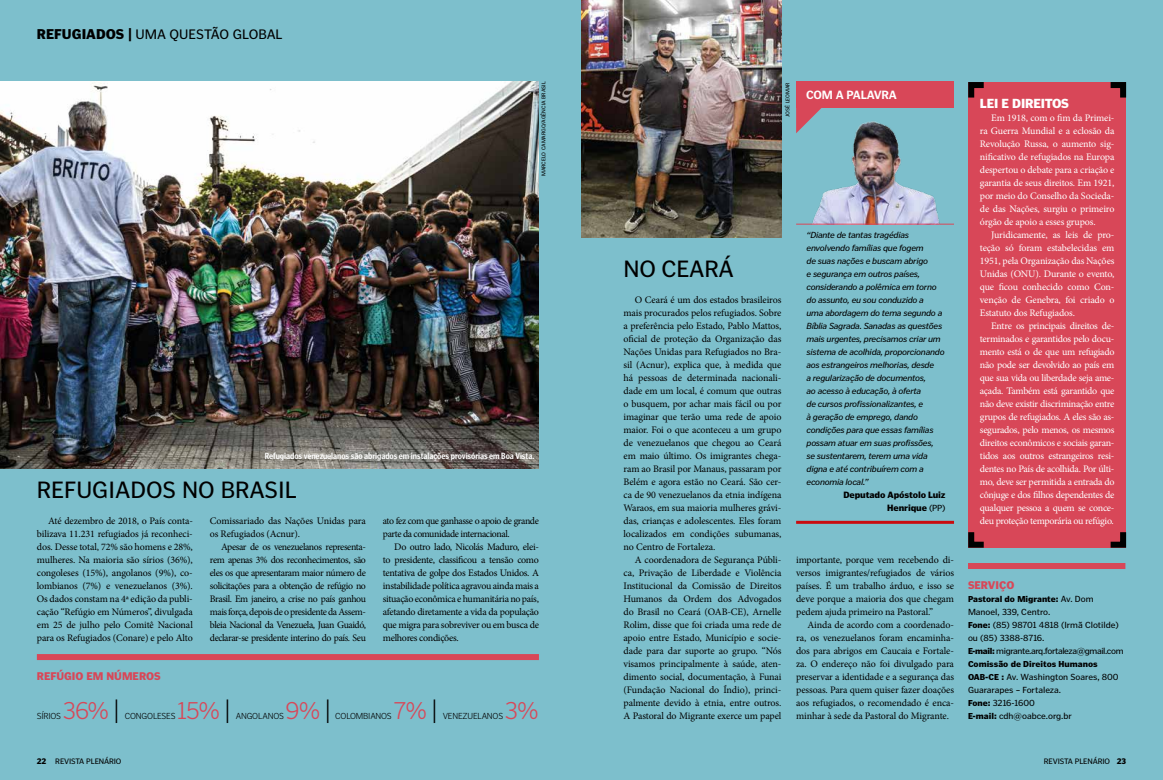
<style>
.page{position:relative;width:1163px;height:780px;background:#fff}
.page>*{position:absolute;margin:0;border:0;box-sizing:border-box;transform-origin:0 0}
.t1{font:300 25px "Poynter Gothic Text";color:#d84758}
.t2{font:24px "Poynter Gothic Text";color:#000}
.t3{font:14px "Poynter Gothic Text";letter-spacing:-.005em;color:#000}
.t4{font:900 13px "Poynter Gothic Text";letter-spacing:-.015em;color:#fff}
.t5{font:700 12px "Poynter Gothic Text";letter-spacing:-.02em;color:#fff}
.t6{font:900 11px "Poynter Gothic Text";color:#d84758}
.t7{font:10px/13px "Minion Pro";letter-spacing:-.015em;color:#000;text-align:justify}
.t8{font:10px/13px "Minion Pro";letter-spacing:-.02em;color:#fff;text-align:justify}
.t9{font:10px/13px "Minion Pro";letter-spacing:-.04em;color:#000}
.t10{font:italic 9px/13px "Poynter Gothic Text";letter-spacing:-.025em;color:#000}
.t11{font:9px/13px "Poynter Gothic Text";color:#000}
.t12{font:700 9px "Poynter Gothic Text Cond";letter-spacing:-.005em;color:#fff}
.t13{font:300 9px "Poynter Gothic Text";letter-spacing:-.025em;color:#000}
.t14{font:900 9px/13px "Poynter Gothic Text";letter-spacing:-.015em;color:#000;text-align:right}
.t15{font:900 8.5px "Poynter Gothic Text";color:#000}
.t16{font:8px "Poynter Gothic Text";letter-spacing:-.015em;color:#000}
.t17{font:5.5px "Poynter Gothic Text";color:#000}
.s1{font-weight:900}
.s2{color:#000}
.s3{font-weight:400}
.s4{font-weight:400;font-size:9px}
.s5{font-weight:900;font-size:8.5px}
</style>
<div class="page">
<div style="left:0;top:0;width:1162px;height:780px;background:#7dbfcc"></div>
<img style="left:0;top:81px;width:539px;height:387px">
<div style="left:967px;top:563px;width:158px;height:6px;background:#d84758"></div>
<div style="left:968px;top:82px;width:159px;height:466px;background:#d84758"></div>
<div style="left:796px;top:81px;width:157px;height:27px;background:#d84758"></div>
<img style="left:805px;top:121px;width:139px;height:103px">
<svg style="left:796px;top:108px;width:26px;height:25px"></svg>
<hr style="left:796px;top:224px;width:157px;height:1px;background:#d84758">
<hr style="left:796px;top:521px;width:157px;height:3px;background:#c90c0f">
<div style="left:37px;top:654px;width:502px;height:6px;background:#d84758"></div>
<img style="left:581px;top:0;width:200px;height:237px">
<img style="left:625px;top:25px;width:55px;height:54px">
<h3 class="t3" style="left:37px;top:27px;width:247px"><span class="s1">REFUGIADOS |</span> UMA QUESTÃO GLOBAL</h3>
<p class="t17" style="left:540px;top:176px;width:96px;rotate:-90deg">MARCELO CAMARGO/AGÊNCIA BRASIL</p>
<p class="t17" style="left:784px;top:117px;width:36px;rotate:-90deg">JOSÉ LEOMAR</p>
<p class="t5" style="left:806px;top:88px;width:92px">COM A PALAVRA</p>
<p class="t12" style="left:265px;top:450px;width:271px">Refugiados venezuelanos são abrigados em instalações provisórias em Boa Vista.</p>
<h2 class="t2" style="left:37px;top:476px;width:261px">REFUGIADOS NO BRASIL</h2>
<p class="t7" style="left:37px;top:514px;width:157px;text-indent:11px">Até dezembro de 2018, o País conta&shy;bilizava 11.231 refugiados já reconheci&shy;dos. Desse total, 72% são homens e 28%, mulheres. Na maioria são sírios (36%), congoleses (15%), angolanos (9%), co&shy;lombianos (7%) e venezuelanos (3%).<br>Os dados constam na 4ª edição da publi&shy;cação “Refúgio em Números”, divulgada em 25 de julho pelo Comitê Nacional para os Refugiados (Conare) e pelo Alto</p>
<p class="t7" style="left:210px;top:514px;width:157px">Comissariado das Nações Unidas para os Refugiados (Acnur).</p>
<p class="t7" style="left:210px;top:540px;width:157px;text-indent:11px">Apesar de os venezuelanos representa&shy;rem apenas 3% dos reconhecimentos, são eles os que apresentaram maior número de solicitações para a obtenção de refúgio no Brasil. Em janeiro, a crise no país ganhou mais força, depois de o presidente da Assem&shy;bleia Nacional da Venezuela, Juan Guaidó, declarar-se presidente interino do país. Seu</p>
<p class="t9" style="left:383px;top:514px;width:157px">ato fez com que ganhasse o apoio de grande parte da comunidade internacional.</p>
<p class="t7" style="left:383px;top:540px;width:157px;text-indent:11px">Do outro lado, Nicolás Maduro, elei&shy;to presidente, classificou a tensão como tentativa de golpe dos Estados Unidos. A instabilidade política agravou ainda mais a situação econômica e humanitária no país, afetando diretamente a vida da população que migra para sobreviver ou em busca de melhores condições.</p>
<p class="t6" style="left:37px;top:669px;width:125px">REFÚGIO EM NÚMEROS</p>
<p class="t13" style="left:37px;top:711px;width:26px">SÍRIOS</p>
<h1 class="t1" style="left:63px;top:696px;width:58px">36% <span class="s2">|</span></h1>
<h1 class="t1" style="left:177px;top:696px;width:55px">15% <span class="s2">|</span></h1>
<h1 class="t1" style="left:285px;top:696px;width:47px">9% <span class="s2">|</span></h1>
<h1 class="t1" style="left:393px;top:696px;width:46px">7% <span class="s2">|</span></h1>
<p class="t13" style="left:442px;top:711px;width:62px">VENEZUELANOS</p>
<h1 class="t1" style="left:504px;top:696px;width:35px">3%</h1>
<p class="t13" style="left:125px;top:711px;width:52px">CONGOLESES</p>
<p class="t13" style="left:236px;top:711px;width:50px">ANGOLANOS</p>
<p class="t13" style="left:335px;top:711px;width:58px">COLOMBIANOS</p>
<h2 class="t2" style="left:623px;top:255px;width:112px">NO CEARÁ</h2>
<p class="t7" style="left:623px;top:293px;width:159px;text-indent:11px">O Ceará é um dos estados brasileiros mais procurados pelos refugiados. Sobre a preferência pelo Estado, Pablo Mattos, oficial de proteção da Organização das Nações Unidas para Refugiados no Bra&shy;sil (Acnur), explica que, à medida que há pessoas de determinada nacionali&shy;dade em um local, é comum que outras o busquem, por achar mais fácil ou por imaginar que terão uma rede de apoio maior. Foi o que aconteceu a um grupo de venezuelanos que chegou ao Ceará em maio último. Os imigrantes chega&shy;ram ao Brasil por Manaus, passaram por Belém e agora estão no Ceará. São cer&shy;ca de 90 venezuelanos da etnia indígena Waraos, em sua maioria mulheres grávi&shy;das, crianças e adolescentes. Eles foram localizados em condições subumanas, no Centro de Fortaleza.</p>
<p class="t7" style="left:623px;top:553px;width:159px;text-indent:11px">A coordenadora de Segurança Públi&shy;ca, Privação de Liberdade e Violência Institucional da Comissão de Direitos Humanos da Ordem dos Advogados do Brasil no Ceará (OAB-CE), Arnelle Rolim, disse que foi criada uma rede de apoio entre Estado, Município e socie&shy;dade para dar suporte ao grupo. “Nós visamos principalmente à saúde, aten&shy;dimento social, documentação, à Funai (Fundação Nacional do Índio), princi&shy;palmente devido à etnia, entre outros.<br>A Pastoral do Migrante exerce um papel</p>
<p class="t10" style="left:806px;top:228px;width:139px">“Diante de tantas tragédias envolvendo famílias que fogem<br>de suas nações e buscam abrigo<br>e segurança em outros países, considerando a polêmica em torno do assunto, eu sou conduzido a<br>uma abordagem do tema segundo a<br>Bíblia Sagrada. Sanadas as questões mais urgentes, precisamos criar um sistema de acolhida, proporcionando aos estrangeiros melhorias, desde<br>a regularização de documentos,<br>ao acesso à educação, à oferta<br>de cursos profissionalizantes, e<br>à geração de emprego, dando condições para que essas famílias possam atuar em suas profissões,<br>se sustentarem, terem uma vida digna e até contribuírem com a economia local.”</p>
<p class="t14" style="left:843px;top:488px;width:104px">Deputado Apóstolo Luiz<br>Henrique <span class="s3">(PP)</span></p>
<p class="t7" style="left:796px;top:553px;width:159px">importante, porque vem recebendo di&shy;versos imigrantes/refugiados de vários países. É um trabalho árduo, e isso se deve porque a maioria dos que chegam pedem ajuda primeiro na Pastoral.”</p>
<p class="t7" style="left:796px;top:618px;width:159px;text-indent:11px">Ainda de acordo com a coordenado&shy;ra, os venezuelanos foram encaminha&shy;dos para abrigos em Caucaia e Fortale&shy;za. O endereço não foi divulgado para preservar a identidade e a segurança das pessoas. Para quem quiser fazer doações aos refugiados, o recomendado é enca&shy;minhar à sede da Pastoral do Migrante.</p>
<h3 class="t4" style="left:979px;top:95px;width:91px">LEI E DIREITOS</h3>
<p class="t8" style="left:979px;top:111px;width:136px;text-indent:11px">Em 1918, com o fim da Primei&shy;ra Guerra Mundial e a eclosão da Revolução Russa, o aumento sig&shy;nificativo de refugiados na Europa despertou o debate para a criação e garantia de seus direitos. Em 1921, por meio do Conselho da Socieda&shy;de das Nações, surgiu o primeiro órgão de apoio a esses grupos.</p>
<p class="t8" style="left:979px;top:228px;width:136px;text-indent:11px">Juridicamente, as leis de pro&shy;teção só foram estabelecidas em 1951, pela Organização das Nações Unidas (ONU). Durante o evento, que ficou conhecido como Con&shy;venção de Genebra, foi criado o Estatuto dos Refugiados.</p>
<p class="t8" style="left:979px;top:319px;width:136px;text-indent:11px">Entre os principais direitos de&shy;terminados e garantidos pelo docu&shy;mento está o de que um refugiado não pode ser devolvido ao país em que sua vida ou liberdade seja ame&shy;açada. Também está garantido que não deve existir discriminação entre grupos de refugiados. A eles são as&shy;segurados, pelo menos, os mesmos direitos econômicos e sociais garan&shy;tidos aos outros estrangeiros resi&shy;dentes no País de acolhida. Por últi&shy;mo, deve ser permitida a entrada do cônjuge e dos filhos dependentes de qualquer pessoa a quem se conce&shy;deu proteção temporária ou refúgio.</p>
<p class="t6" style="left:967px;top:578px;width:48px">SERVIÇO</p>
<p class="t15" style="left:967px;top:594px;width:127px">Pastoral do Migrante: <span class="s4">Av. Dom</span></p>
<p class="t11" style="left:967px;top:605px;width:157px">Manoel, 339, Centro.<br><span class="s5">Fone:</span> (85) 98701 4818 (Irmã Clotilde) ou (85) 3388-8716.<br><span class="s5">E-mail:</span> migrante.arq.fortaleza@gmail.com</p>
<p class="t15" style="left:967px;top:659px;width:131px">Comissão de Direitos Humanos</p>
<p class="t11" style="left:967px;top:670px;width:152px"><span class="s5">OAB-CE :</span> Av. Washington Soares, 800<br>Guararapes – Fortaleza.<br><span class="s5">Fone:</span> 3216-1600<br><span class="s5">E-mail:</span> cdh@oabce.org.br</p>
<p class="t16" style="left:37px;top:756px;width:86px"><span class="s1">22</span> REVISTA PLENÁRIO</p>
<p class="t16" style="left:1043px;top:756px;width:84px">REVISTA PLENÁRIO <span class="s1">23</span></p>
</div>
